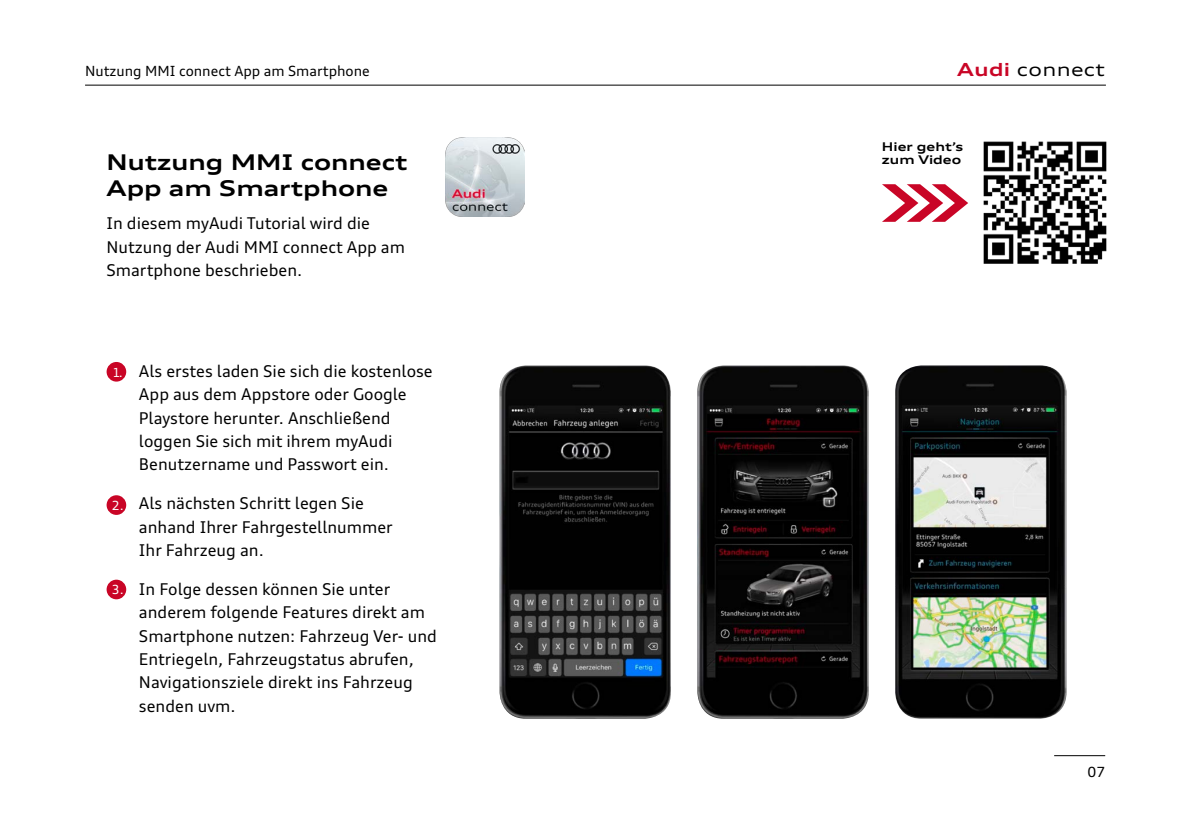
<style>
.page{position:relative;width:1191px;height:840px;background:#fff}
.page>*{position:absolute;margin:0;border:0;box-sizing:border-box;transform-origin:0 0}
.t1{font:700 expanded 21.6px/26px "Audi Type";color:#000}
.t2{font:expanded 18px "Audi Type";letter-spacing:.02em;color:#000}
.t3{font:16.2px/23.4px "Audi Type";color:#000}
.t4{font:14px "Audi Type";color:#000}
.t5{font:12.6px "Audi Type";color:#fff}
.t6{font:700 expanded 12px/13.6px "Audi Type";color:#000}
.s1{font-weight:700;color:#c90526}
</style>
<div class="page">
<hr style="left:1054px;top:754px;width:51px;height:1px;background:#000">
<hr style="left:85px;top:85px;width:1021px;height:1px;background:#000">
<img style="left:499px;top:365px;width:172px;height:353px">
<img style="left:697px;top:365px;width:171px;height:353px">
<img style="left:895px;top:365px;width:171px;height:353px">
<div style="left:107px;top:362px;width:19px;height:19px;background:#c90526;border-radius:50%"></div>
<div style="left:107px;top:495px;width:19px;height:19px;background:#c90526;border-radius:50%"></div>
<div style="left:107px;top:579px;width:19px;height:20px;background:#c90526;border-radius:50%"></div>
<img style="left:983px;top:141px;width:124px;height:123px">
<img style="left:445px;top:137px;width:79px;height:79px">
<svg style="left:882px;top:184px;width:86px;height:38px"></svg>
<p class="t4" style="left:85px;top:62px;width:286px">Nutzung MMI connect App am Smartphone</p>
<p class="t2" style="left:957px;top:58px;width:149px"><span class="s1">Audi</span> connect</p>
<h1 class="t1" style="left:106px;top:149px;width:302px">Nutzung MMI connect<br>App am Smartphone</h1>
<p class="t3" style="left:106px;top:211px;width:300px">In diesem myAudi Tutorial wird die<br>Nutzung der Audi MMI connect App am<br>Smartphone beschrieben.</p>
<p class="t5" style="left:112px;top:364px;width:12px">1.</p>
<p class="t5" style="left:112px;top:497px;width:14px">2.</p>
<p class="t5" style="left:112px;top:581px;width:14px">3.</p>
<p class="t3" style="left:139px;top:359px;width:295px">Als erstes laden Sie sich die kostenlose App aus dem Appstore oder Google Playstore herunter. Anschließend loggen Sie sich mit ihrem myAudi Benutzername und Passwort ein.</p>
<p class="t3" style="left:139px;top:491px;width:255px">Als nächsten Schritt legen Sie anhand Ihrer Fahrgestellnummer<br>Ihr Fahrzeug an.</p>
<p class="t3" style="left:139px;top:576px;width:299px">In Folge dessen können Sie unter anderem folgende Features direkt am<br>Smartphone nutzen: Fahrzeug Ver- und<br>Entriegeln, Fahrzeugstatus abrufen,<br>Navigationsziele direkt ins Fahrzeug senden uvm.</p>
<p class="t6" style="left:882px;top:139px;width:83px">Hier geht’s zum Video</p>
<p class="t4" style="left:1087px;top:762px;width:19px">07</p>
</div>
